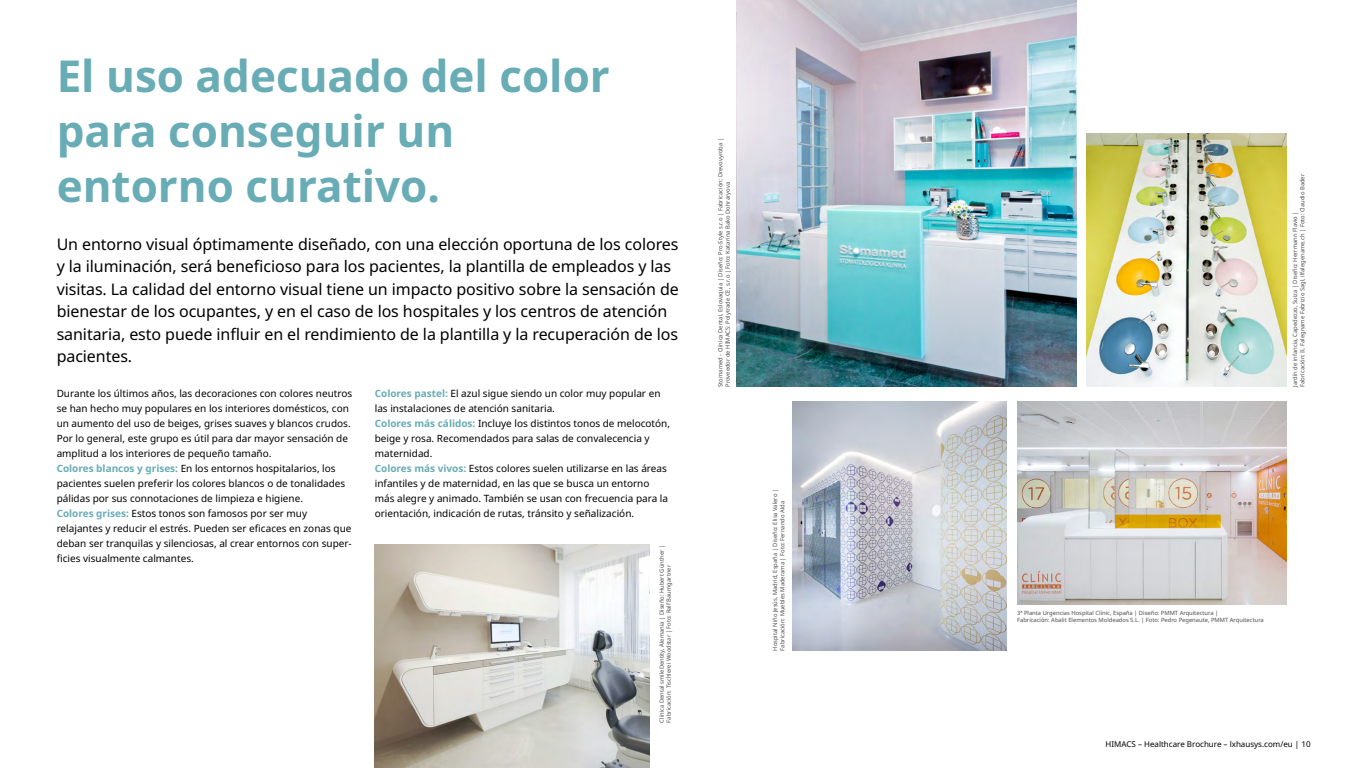
<style>
.page{position:relative;width:1366px;height:768px;background:#fff}
.page>*{position:absolute;margin:0;border:0;box-sizing:border-box;transform-origin:0 0}
.t1{font:700 44px/55px "Noto Sans";color:#68acb6}
.t2{font:16px/22.5px "Noto Sans";letter-spacing:-.005em;color:#000}
.t3{font:10px/15px "Noto Sans";color:#000}
.t4{font:8px "Noto Sans";color:#000}
.t5{font:5.8px/7.2px "Noto Sans";color:#4d4d4d}
.s1{font-weight:700;color:#68acb6}
</style>
<div class="page">
<img style="left:375px;top:544px;width:275px;height:224px">
<img style="left:1017px;top:401px;width:269px;height:204px">
<img style="left:1086px;top:133px;width:200px;height:254px">
<img style="left:793px;top:401px;width:214px;height:250px">
<img style="left:737px;top:0;width:339px;height:387px">
<h1 class="t1" style="left:57px;top:50px;width:555px">El uso adecuado del color para conseguir un entorno curativo.</h1>
<p class="t2" style="left:57px;top:233px;width:624px">Un entorno visual óptimamente diseñado, con una elección oportuna de los colores y la iluminación, será beneficioso para los pacientes, la plantilla de empleados y las visitas. La calidad del entorno visual tiene un impacto positivo sobre la sensación de bienestar de los ocupantes, y en el caso de los hospitales y los centros de atención sanitaria, esto puede influir en el rendimiento de la plantilla y la recuperación de los pacientes.</p>
<p class="t3" style="left:57px;top:386px;width:297px">Durante los últimos años, las decoraciones con colores neutros se han hecho muy populares en los interiores domésticos, con un aumento del uso de beiges, grises suaves y blancos crudos.<br>Por lo general, este grupo es útil para dar mayor sensación de amplitud a los interiores de pequeño tamaño.<br><span class="s1">Colores blancos y grises:</span> En los entornos hospitalarios, los pacientes suelen preferir los colores blancos o de tonalidades pálidas por sus connotaciones de limpieza e higiene.<br><span class="s1">Colores grises:</span> Estos tonos son famosos por ser muy relajantes y reducir el estrés. Pueden ser eficaces en zonas que deban ser tranquilas y silenciosas, al crear entornos con super&shy;ficies visualmente calmantes.</p>
<p class="t3" style="left:375px;top:386px;width:297px"><span class="s1">Colores pastel:</span> El azul sigue siendo un color muy popular en las instalaciones de atención sanitaria.<br><span class="s1">Colores más cálidos:</span> Incluye los distintos tonos de melocotón, beige y rosa. Recomendados para salas de convalecencia y maternidad.<br><span class="s1">Colores más vivos:</span> Estos colores suelen utilizarse en las áreas infantiles y de maternidad, en las que se busca un entorno más alegre y animado. También se usan con frecuencia para la orientación, indicación de rutas, tránsito y señalización.</p>
<p class="t5" style="left:658px;top:723px;width:179px;rotate:-90deg">Clínica Dental smileDentity, Alemania | Diseño: Hubert Günther |<br>Fabricación: Tischlerei Woodstar | Foto: Ralf Baumgartner</p>
<p class="t5" style="left:717px;top:387px;width:250px;rotate:-90deg">Stomamed - Clínica Dental, Eslovaquia | Diseño: Pro-Style s.r.o | Fabricación: Drevovyroba |<br>Proveedor de HIMACS: Polytrade CE, s.r.o | Foto: Katarina Bako Dohraryova</p>
<p class="t5" style="left:772px;top:651px;width:163px;rotate:-90deg">Hospital Niño Jesús, Madrid, España | Diseño: Elisa Valero |<br>Fabricación: Muebles Maderama | Foto: Fernando Alda</p>
<p class="t5" style="left:1292px;top:387px;width:214px;rotate:-90deg">Jardín de infancia, Capedezzo, Suiza | Diseño: Herrmann Flavio |<br>Fabricación: IL Falegname Fabrizio Sagl, ilfalegename.ch | Foto: Claudio Bader</p>
<p class="t5" style="left:1017px;top:609px;width:248px">3ª Planta Urgencias Hospital Clínic, España | Diseño: PMMT Arquitectura |<br>Fabricación: Abalit Elementos Moldeados S.L. | Foto: Pedro Pegenaute, PMMT Arquitectura</p>
<p class="t4" style="left:1106px;top:739px;width:206px">HIMACS – Healthcare Brochure – lxhausys.com/eu | 10</p>
</div>
